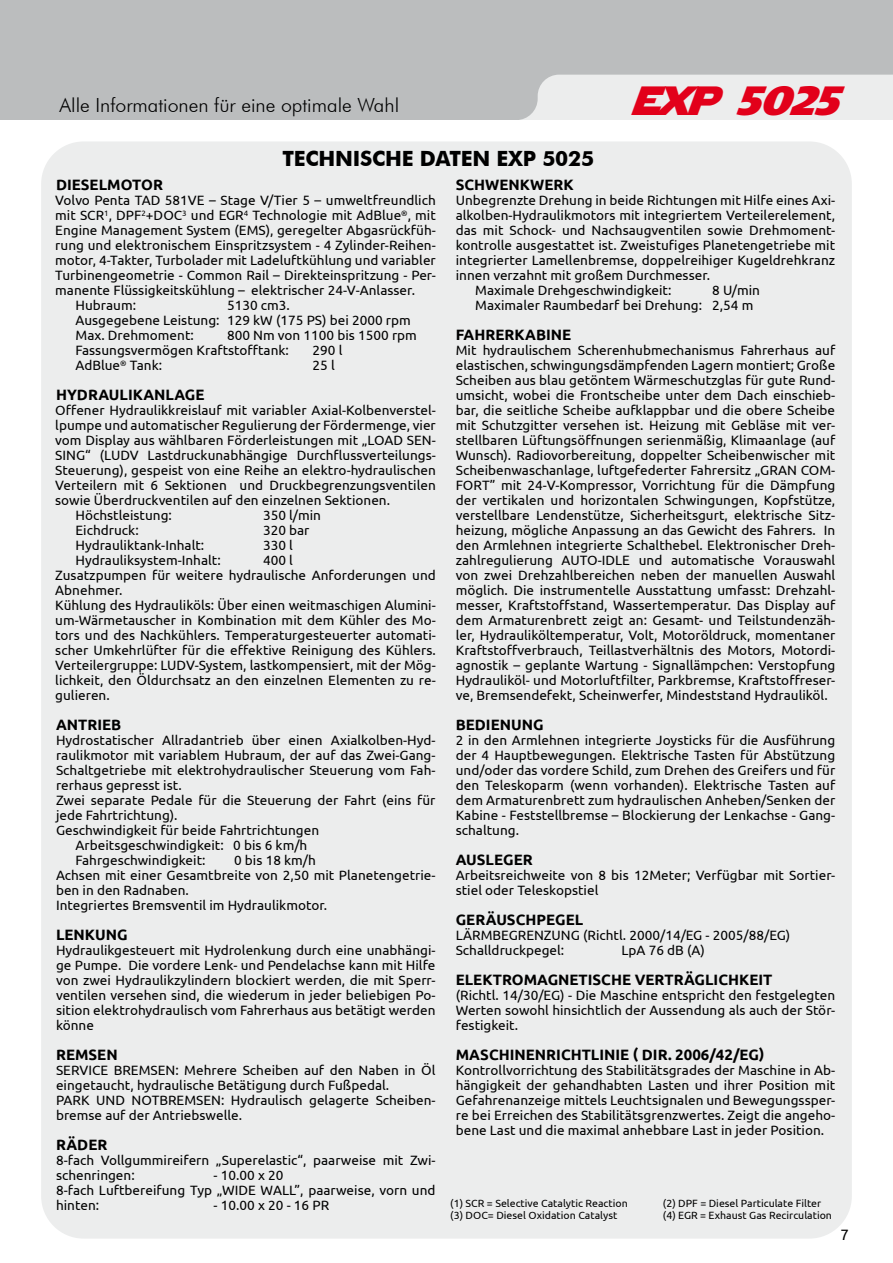
<style>
.page{position:relative;width:893px;height:1263px;background:#fff}
.page>*{position:absolute;margin:0;border:0;box-sizing:border-box;transform-origin:0 0}
.t1{font:italic 40.5px "Star Jedi";color:#e2001a}
.t2{font:700 21px "Futura BT";letter-spacing:-.01em;color:#000}
.t3{font:300 19.5px "Futura BT";color:#000}
.t4{font:700 15px "Ubuntu";color:#000}
.t5{font:15px "Ubuntu";color:#000}
.t6{font:13.5px/15px "Ubuntu";color:#000}
.t7{font:10.5px "Ubuntu";color:#000}
</style>
<div class="page">
<svg style="left:0;top:0;width:893px;height:120px;background:#c2c4c5"></svg>
<div style="left:41px;top:141px;width:811px;height:1097px;background:#eceded;border-radius:43px"></div>
<h3 class="t3" style="left:60px;top:94px;width:341px">Alle Informationen für eine optimale Wahl</h3>
<h2 class="t2" style="left:282px;top:145px;width:313px">TECHNISCHE DATEN EXP 5025</h2>
<h1 class="t1" style="left:630px;top:64px;width:231px">exp5025</h1>
<p class="t4" style="left:56px;top:175px;width:108px">DIESELMOTOR</p>
<p class="t6" style="left:55px;top:193px;width:382px">Volvo Penta TAD 581VE – Stage V/Tier 5 – umweltfreundlich</p>
<p class="t6" style="left:55px;top:208px;width:382px">mit SCR<sup>1</sup>, DPF<sup>2</sup>+DOC<sup>3</sup> und EGR<sup>4</sup> Technologie mit AdBlue<sup>®</sup>, mit</p>
<p class="t6" style="left:55px;top:223px;width:382px">Engine Management System (EMS), geregelter Abgasrückfüh-</p>
<p class="t6" style="left:55px;top:238px;width:382px">rung und elektronischem Einspritzsystem - 4 Zylinder-Reihen-</p>
<p class="t6" style="left:55px;top:253px;width:382px">motor, 4-Takter, Turbolader mit Ladeluftkühlung und variabler</p>
<p class="t6" style="left:55px;top:267px;width:382px">Turbinengeometrie - Common Rail – Direkteinspritzung - Per-</p>
<p class="t6" style="left:55px;top:282px;width:361px">manente Flüssigkeitskühlung – elektrischer 24-V-Anlasser.</p>
<p class="t6" style="left:76px;top:297px;width:62px">Hubraum:</p>
<p class="t6" style="left:76px;top:297px;width:337px;text-indent:151px">5130 cm3.<br>Ausgegebene Leistung: 129 kW (175 PS) bei 2000 rpm<br>Max. Drehmoment:</p>
<p class="t6" style="left:76px;top:327px;width:343px;text-indent:152px">800 Nm von 1100 bis 1500 rpm<br>Fassungsvermögen Kraftstofftank:</p>
<p class="t6" style="left:313px;top:342px;width:31px">290 l</p>
<p class="t6" style="left:76px;top:357px;width:88px">AdBlue<sup>®</sup> Tank:</p>
<p class="t6" style="left:313px;top:358px;width:24px">25 l</p>
<p class="t4" style="left:56px;top:385px;width:150px">HYDRAULIKANLAGE</p>
<p class="t6" style="left:55px;top:403px;width:382px">Offener Hydraulikkreislauf mit variabler Axial-Kolbenverstel-</p>
<p class="t6" style="left:55px;top:418px;width:382px">lpumpe und automatischer Regulierung der Fördermenge, vier</p>
<p class="t6" style="left:55px;top:433px;width:382px">vom Display aus wählbaren Förderleistungen mit „LOAD SEN-</p>
<p class="t6" style="left:55px;top:448px;width:382px">SING“ (LUDV Lastdruckunabhängige Durchflussverteilungs-</p>
<p class="t6" style="left:55px;top:462px;width:382px">Steuerung), gespeist von eine Reihe an elektro-hydraulischen</p>
<p class="t6" style="left:55px;top:477px;width:382px">Verteilern mit 6 Sektionen und Druckbegrenzungsventilen</p>
<p class="t6" style="left:55px;top:492px;width:336px">sowie Überdruckventilen auf den einzelnen Sektionen.</p>
<p class="t6" style="left:75px;top:507px;width:98px">Höchstleistung:</p>
<p class="t6" style="left:263px;top:507px;width:60px">350 l/min</p>
<p class="t6" style="left:76px;top:522px;width:65px">Eichdruck:</p>
<p class="t6" style="left:263px;top:522px;width:48px">320 bar</p>
<p class="t6" style="left:76px;top:537px;width:130px">Hydrauliktank-Inhalt:</p>
<p class="t6" style="left:263px;top:537px;width:31px">330 l</p>
<p class="t6" style="left:76px;top:552px;width:147px">Hydrauliksystem-Inhalt:</p>
<p class="t6" style="left:55px;top:552px;width:382px;text-indent:208px">400 l<br>Zusatzpumpen für weitere hydraulische Anforderungen und Abnehmer.<br>Kühlung des Hydrauliköls: Über einen weitmaschigen Alumini&shy;um-Wärmetauscher in Kombination mit dem Kühler des Mo&shy;tors und des Nachkühlers. Temperaturgesteuerter automati&shy;scher Umkehrlüfter für die effektive Reinigung des Kühlers.<br>Verteilergruppe: LUDV-System, lastkompensiert, mit der Mög&shy;lichkeit, den Öldurchsatz an den einzelnen Elementen zu re&shy;gulieren.</p>
<p class="t4" style="left:56px;top:715px;width:67px">ANTRIEB</p>
<p class="t6" style="left:56px;top:733px;width:381px">Hydrostatischer Allradantrieb über einen Axialkolben-Hyd-</p>
<p class="t6" style="left:56px;top:748px;width:381px">raulikmotor mit variablem Hubraum, der auf das Zwei-Gang-</p>
<p class="t6" style="left:56px;top:763px;width:381px">Schaltgetriebe mit elektrohydraulischer Steuerung vom Fah-</p>
<p class="t6" style="left:56px;top:778px;width:127px">rerhaus gepresst ist.</p>
<p class="t6" style="left:56px;top:792px;width:381px">Zwei separate Pedale für die Steuerung der Fahrt (eins für</p>
<p class="t6" style="left:56px;top:807px;width:123px">jede Fahrtrichtung).</p>
<p class="t6" style="left:56px;top:822px;width:265px">Geschwindigkeit für beide Fahrtrichtungen</p>
<p class="t6" style="left:76px;top:837px;width:233px">Arbeitsgeschwindigkeit: 0 bis 6 km/h</p>
<p class="t6" style="left:76px;top:852px;width:132px">Fahrgeschwindigkeit:</p>
<p class="t6" style="left:56px;top:852px;width:381px;text-indent:178px">0 bis 18 km/h<br>Achsen mit einer Gesamtbreite von 2,50 mit Planetengetrie&shy;ben in den Radnaben.<br>Integriertes Bremsventil im Hydraulikmotor.</p>
<p class="t4" style="left:56px;top:925px;width:73px">LENKUNG</p>
<p class="t6" style="left:56px;top:943px;width:381px;text-align:justify">Hydraulikgesteuert mit Hydrolenkung durch eine unabhängi&shy;ge Pumpe. Die vordere Lenk- und Pendelachse kann mit Hilfe von zwei Hydraulikzylindern blockiert werden, die mit Sperr&shy;ventilen versehen sind, die wiederum in jeder beliebigen Po&shy;sition elektrohydraulisch vom Fahrerhaus aus betätigt werden könne</p>
<p class="t4" style="left:56px;top:1045px;width:63px">REMSEN</p>
<p class="t6" style="left:56px;top:1063px;width:381px">SERVICE BREMSEN: Mehrere Scheiben auf den Naben in Öl eingetaucht, hydraulische Betätigung durch Fußpedal.<br>PARK UND NOTBREMSEN: Hydraulisch gelagerte Scheiben&shy;bremse auf der Antriebswelle.</p>
<p class="t4" style="left:56px;top:1135px;width:53px">RÄDER</p>
<p class="t6" style="left:56px;top:1153px;width:381px">8-fach Vollgummireifern „Superelastic“, paarweise mit Zwi&shy;schenringen:</p>
<p class="t6" style="left:56px;top:1168px;width:381px;text-indent:158px">- 10.00 x 20<br>8-fach Luftbereifung Typ „WIDE WALL”, paarweise, vorn und hinten:</p>
<p class="t6" style="left:214px;top:1198px;width:117px">- 10.00 x 20 - 16 PR</p>
<p class="t4" style="left:456px;top:175px;width:120px">SCHWENKWERK</p>
<p class="t6" style="left:456px;top:193px;width:381px">Unbegrenzte Drehung in beide Richtungen mit Hilfe eines Axi-</p>
<p class="t6" style="left:456px;top:208px;width:381px">alkolben-Hydraulikmotors mit integriertem Verteilerelement,</p>
<p class="t6" style="left:456px;top:223px;width:381px">das mit Schock- und Nachsaugventilen sowie Drehmoment-</p>
<p class="t6" style="left:456px;top:238px;width:381px">kontrolle ausgestattet ist. Zweistufiges Planetengetriebe mit</p>
<p class="t6" style="left:456px;top:252px;width:381px">integrierter Lamellenbremse, doppelreihiger Kugeldrehkranz</p>
<p class="t6" style="left:456px;top:267px;width:256px">innen verzahnt mit großem Durchmesser.</p>
<p class="t6" style="left:475px;top:282px;width:198px">Maximale Drehgeschwindigkeit:</p>
<p class="t6" style="left:475px;top:282px;width:286px;text-indent:237px">8 U/min<br>Maximaler Raumbedarf bei Drehung: 2,54 m</p>
<p class="t4" style="left:456px;top:325px;width:117px">FAHRERKABINE</p>
<p class="t6" style="left:456px;top:343px;width:381px;text-align:justify">Mit hydraulischem Scherenhubmechanismus Fahrerhaus auf elastischen, schwingungsdämpfenden Lagern montiert; Große Scheiben aus blau getöntem Wärmeschutzglas für gute Rund&shy;umsicht, wobei die Frontscheibe unter dem Dach einschieb&shy;bar, die seitliche Scheibe aufklappbar und die obere Scheibe mit Schutzgitter versehen ist. Heizung mit Gebläse mit ver&shy;stellbaren Lüftungsöffnungen serienmäßig, Klimaanlage (auf Wunsch). Radiovorbereitung, doppelter Scheibenwischer mit Scheibenwaschanlage, luftgefederter Fahrersitz „GRAN COM-FORT” mit 24-V-Kompressor, Vorrichtung für die Dämpfung der vertikalen und horizontalen Schwingungen, Kopfstütze, verstellbare Lendenstütze, Sicherheitsgurt, elektrische Sitz&shy;heizung, mögliche Anpassung an das Gewicht des Fahrers. In den Armlehnen integrierte Schalthebel. Elektronischer Dreh&shy;zahlregulierung AUTO-IDLE und automatische Vorauswahl von zwei Drehzahlbereichen neben der manuellen Auswahl möglich. Die instrumentelle Ausstattung umfasst: Drehzahl&shy;messer, Kraftstoffstand, Wassertemperatur. Das Display auf dem Armaturenbrett zeigt an: Gesamt- und Teilstundenzäh&shy;ler, Hydrauliköltemperatur, Volt, Motoröldruck, momentaner Kraftstoffverbrauch, Teillastverhältnis des Motors, Motordi&shy;agnostik – geplante Wartung - Signallämpchen: Verstopfung Hydrauliköl- und Motorluftfilter, Parkbremse, Kraftstoffreser&shy;ve, Bremsendefekt, Scheinwerfer, Mindeststand Hydrauliköl.</p>
<p class="t4" style="left:456px;top:715px;width:89px">BEDIENUNG</p>
<p class="t6" style="left:456px;top:733px;width:381px;text-align:justify">2 in den Armlehnen integrierte Joysticks für die Ausführung der 4 Hauptbewegungen. Elektrische Tasten für Abstützung und/oder das vordere Schild, zum Drehen des Greifers und für den Teleskoparm (wenn vorhanden). Elektrische Tasten auf dem Armaturenbrett zum hydraulischen Anheben/Senken der Kabine - Feststellbremse – Blockierung der Lenkachse - Gang&shy;schaltung.</p>
<p class="t4" style="left:456px;top:850px;width:79px">AUSLEGER</p>
<p class="t6" style="left:456px;top:868px;width:381px">Arbeitsreichweite von 8 bis 12Meter; Verfügbar mit Sortier&shy;stiel oder Teleskopstiel</p>
<p class="t4" style="left:456px;top:910px;width:129px">GERÄUSCHPEGEL</p>
<p class="t6" style="left:456px;top:928px;width:336px">LÄRMBEGRENZUNG (Richtl. 2000/14/EG - 2005/88/EG)<br>Schalldruckpegel:</p>
<p class="t6" style="left:621px;top:943px;width:85px">LpA 76 dB (A)</p>
<p class="t4" style="left:456px;top:970px;width:318px">ELEKTROMAGNETISCHE VERTRÄGLICHKEIT</p>
<p class="t6" style="left:456px;top:988px;width:381px;text-align:justify">(Richtl. 14/30/EG) - Die Maschine entspricht den festgelegten Werten sowohl hinsichtlich der Aussendung als auch der Stör&shy;festigkeit.</p>
<p class="t4" style="left:456px;top:1045px;width:310px">MASCHINENRICHTLINIE ( DIR. 2006/42/EG)</p>
<p class="t6" style="left:456px;top:1063px;width:381px;text-align:justify">Kontrollvorrichtung des Stabilitätsgrades der Maschine in Ab&shy;hängigkeit der gehandhabten Lasten und ihrer Position mit Gefahrenanzeige mittels Leuchtsignalen und Bewegungssper&shy;re bei Erreichen des Stabilitätsgrenzwertes. Zeigt die angeho&shy;bene Last und die maximal anhebbare Last in jeder Position.</p>
<p class="t7" style="left:450px;top:1197px;width:179px">(1) SCR = Selective Catalytic Reaction</p>
<p class="t7" style="left:663px;top:1197px;width:160px">(2) DPF = Diesel Particulate Filter</p>
<p class="t7" style="left:450px;top:1209px;width:169px">(3) DOC= Diesel Oxidation Catalyst</p>
<p class="t7" style="left:663px;top:1209px;width:171px">(4) EGR = Exhaust Gas Recirculation</p>
<p class="t5" style="left:840px;top:1225px;width:10px">7</p>
</div>
